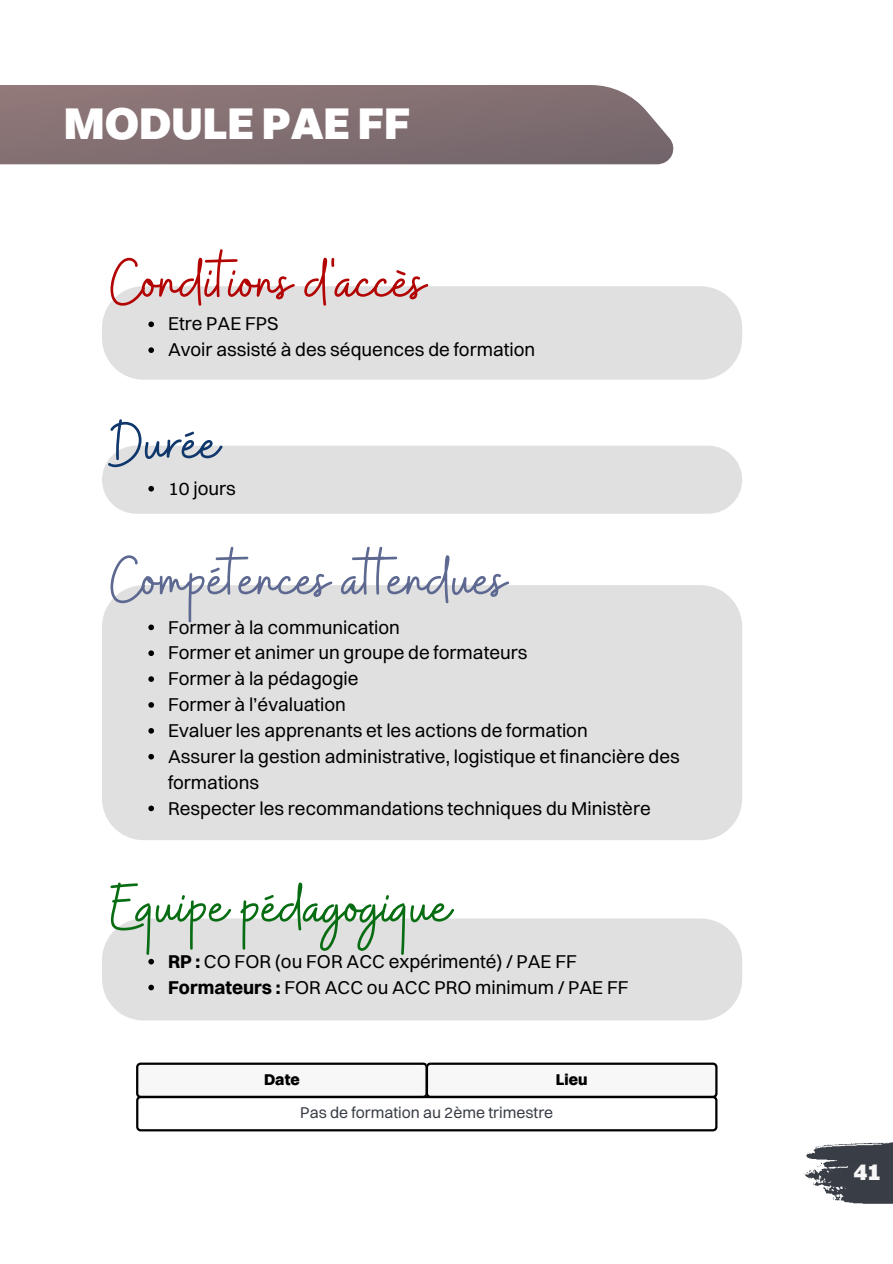
<style>
.page{position:relative;width:893px;height:1264px;background:#fff}
.page>*{position:absolute;margin:0;border:0;box-sizing:border-box;transform-origin:0 0}
.t1{font:66.6px "Buffalo";color:#5e6991}
.t2{font:66.6px "Buffalo";color:#b30404}
.t3{font:66.6px "Buffalo";color:#086d12}
.t4{font:66.6px "Buffalo";color:#0f376b}
.t5{font:900 45px "Switzer";color:#fff}
.t6{font:900 24px "Switzer";color:#f6f6f6}
.t7{font:18.75px/25.8px "Switzer";color:#000}
.t8{font:15.75px "Switzer";color:#393e46}
.t9{font:800 15.75px "Switzer";color:#000}
.s1{font-weight:700}
</style>
<div class="page">
<svg style="left:803px;top:1142px;width:89px;height:62px"></svg>
<svg style="left:0;top:85px;width:674px;height:79px;background:#867376"></svg>
<div style="left:102px;top:286px;width:640px;height:94px;background:#e1e0e0"></div>
<svg style="left:148px;top:321px;width:6px;height:6px"></svg>
<svg style="left:148px;top:347px;width:6px;height:6px"></svg>
<div style="left:102px;top:445px;width:640px;height:68px;background:#e1e0e0;border-radius:34px"></div>
<svg style="left:148px;top:486px;width:6px;height:5px"></svg>
<div style="left:102px;top:918px;width:640px;height:102px;background:#e1e0e0"></div>
<svg style="left:148px;top:958px;width:6px;height:6px"></svg>
<svg style="left:148px;top:984px;width:6px;height:6px"></svg>
<div style="left:102px;top:585px;width:640px;height:255px;background:#e1e0e0"></div>
<svg style="left:148px;top:624px;width:6px;height:6px"></svg>
<svg style="left:148px;top:650px;width:6px;height:6px"></svg>
<svg style="left:148px;top:676px;width:6px;height:6px"></svg>
<svg style="left:148px;top:702px;width:6px;height:5px"></svg>
<svg style="left:148px;top:728px;width:6px;height:5px"></svg>
<svg style="left:148px;top:754px;width:6px;height:5px"></svg>
<svg style="left:148px;top:805px;width:6px;height:6px"></svg>
<svg style="left:136px;top:1062px;width:581px;height:69px"></svg>
<p class="t5" style="left:64px;top:95px;width:348px">MODULE PAE FF</p>
<p class="t2" style="left:110px;top:239px;width:316px">Conditions d'accès</p>
<p class="t7" style="left:168px;top:311px;width:112px">Etre PAE FPS</p>
<p class="t7" style="left:168px;top:336px;width:369px">Avoir assisté à des séquences de formation</p>
<p class="t4" style="left:110px;top:400px;width:110px">Durée</p>
<p class="t7" style="left:168px;top:475px;width:69px">10 jours</p>
<p class="t1" style="left:110px;top:536px;width:397px">Compétences at endues</p>
<p class="t7" style="left:168px;top:613px;width:233px">Former à la communication</p>
<p class="t7" style="left:168px;top:639px;width:361px">Former et animer un groupe de formateurs</p>
<p class="t7" style="left:168px;top:665px;width:192px">Former à la pédagogie</p>
<p class="t7" style="left:168px;top:691px;width:179px">Former à l’évaluation</p>
<p class="t7" style="left:168px;top:717px;width:421px">Evaluer les apprenants et les actions de formation</p>
<p class="t7" style="left:168px;top:743px;width:513px">Assurer la gestion administrative, logistique et financière des formations</p>
<p class="t7" style="left:168px;top:794px;width:484px">Respecter les recommandations techniques du Ministère</p>
<p class="t3" style="left:110px;top:863px;width:342px">Equipe pédagogique</p>
<p class="t7" style="left:168px;top:948px;width:410px"><span class="s1">RP :</span> CO FOR (ou FOR ACC expérimenté) / PAE FF</p>
<p class="t7" style="left:168px;top:973px;width:462px"><span class="s1">Formateurs :</span> FOR ACC ou ACC PRO minimum / PAE FF</p>
<p class="t9" style="left:264px;top:1069px;width:37px">Date</p>
<p class="t9" style="left:556px;top:1069px;width:33px">Lieu</p>
<p class="t8" style="left:300px;top:1102px;width:254px">Pas de formation au 2ème trimestre</p>
<p class="t6" style="left:853px;top:1156px;width:29px">41</p>
</div>
